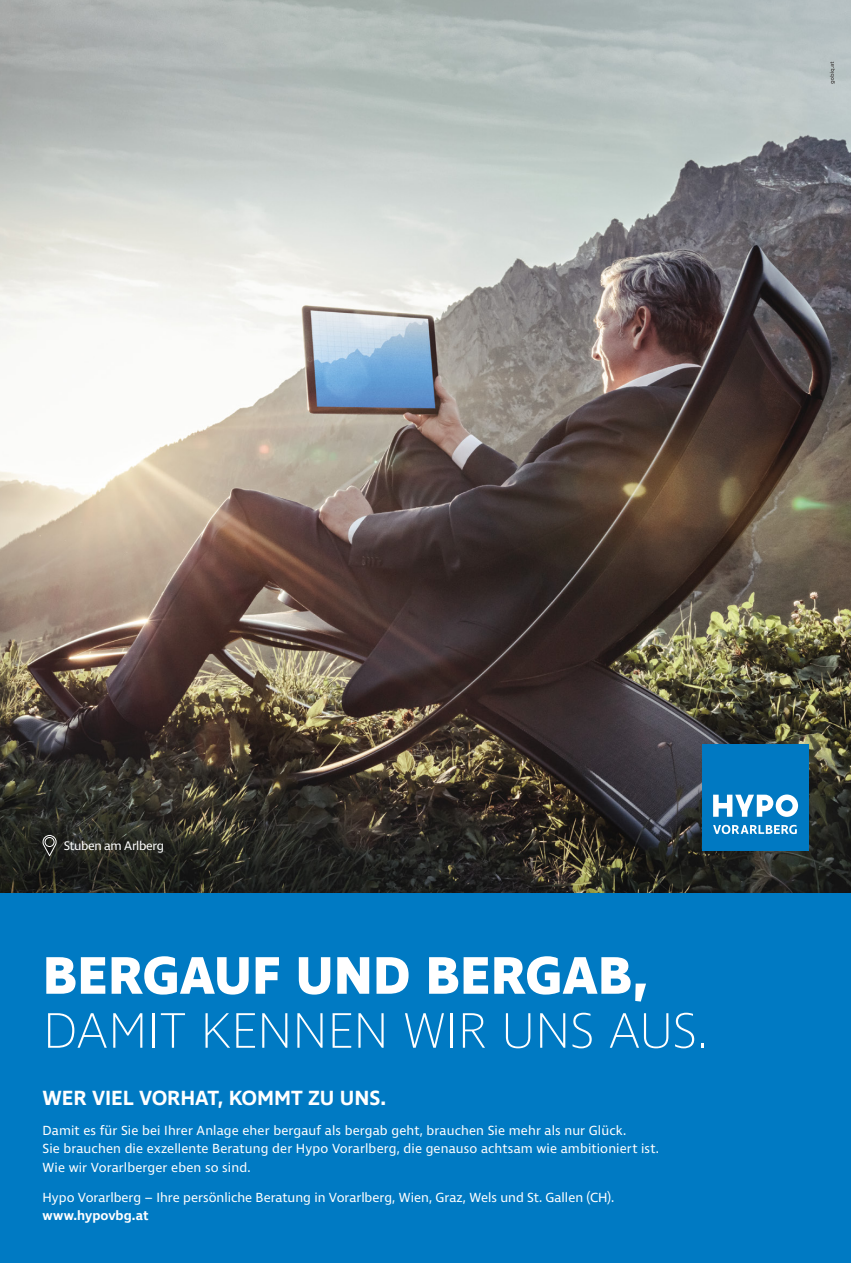
<style>
.page{position:relative;width:851px;height:1263px;background:#fff}
.page>*{position:absolute;margin:0;border:0;box-sizing:border-box;transform-origin:0 0}
.t1{font:700 54px "Ingra";letter-spacing:.005em;color:#fff}
.t2{font:200 51px "Ingra";letter-spacing:-.015em;color:#fff}
.t3{font:600 21px "Ingra";letter-spacing:-.005em;color:#fff}
.t4{font:13.5px/18.8px "Ingra";letter-spacing:.01em;color:#fff}
.t5{font:600 13.5px "Ingra";color:#fff}
.t6{font:12.75px "Ingra";letter-spacing:-.03em;color:#fff}
</style>
<div class="page">
<img style="left:0;top:0;width:850px;height:893px">
<div style="left:0;top:893px;width:850px;height:370px;background:#007ac3"></div>
<div style="left:702px;top:744px;width:106px;height:106px;background:#0079c2"></div>
<svg style="left:713px;top:825px;width:83px;height:9px"></svg>
<svg style="left:713px;top:794px;width:85px;height:23px"></svg>
<svg style="left:43px;top:835px;width:14px;height:21px"></svg>
<svg style="left:829px;top:62px;width:5px;height:22px"></svg>
<p class="t6" style="left:64px;top:838px;width:102px">Stuben am Arlberg</p>
<h1 class="t1" style="left:43px;top:941px;width:606px">BERGAUF UND BERGAB,</h1>
<h2 class="t2" style="left:43px;top:999px;width:666px">DAMIT KENNEN WIR UNS AUS.</h2>
<h3 class="t3" style="left:43px;top:1085px;width:345px">WER VIEL VORHAT, KOMMT ZU UNS.</h3>
<p class="t4" style="left:43px;top:1121px;width:618px">Damit es für Sie bei Ihrer Anlage eher bergauf als bergab geht, brauchen Sie mehr als nur Glück.<br>Sie brauchen die exzellente Beratung der Hypo Vorarlberg, die genauso achtsam wie ambitioniert ist.<br>Wie wir Vorarlberger eben so sind.</p>
<p class="t4" style="left:43px;top:1188px;width:573px">Hypo Vorarlberg – Ihre persönliche Beratung in Vorarlberg, Wien, Graz, Wels und St. Gallen (CH).</p>
<p class="t5" style="left:43px;top:1207px;width:107px">www.hypovbg.at</p>
</div>
